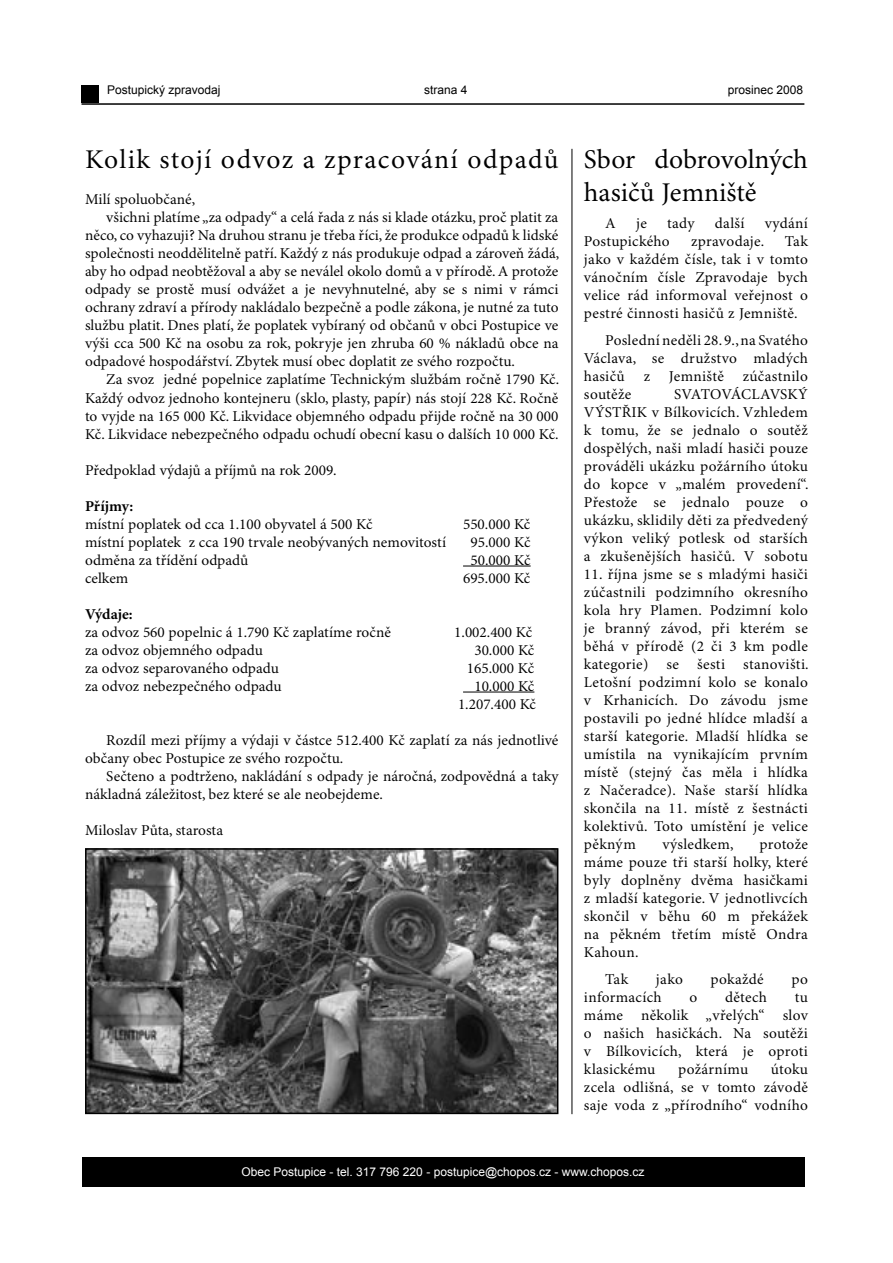
<style>
.page{position:relative;width:893px;height:1263px;background:#fff}
.page>*{position:absolute;margin:0;border:0;box-sizing:border-box;transform-origin:0 0}
.t1{font:27px "Minion Pro";letter-spacing:.045em;color:#000}
.t2{font:27px/32.4px "Minion Pro";letter-spacing:-.005em;color:#000}
.t3{font:15px/18px "Minion Pro";color:#000;text-align:justify}
.t4{font:15px "Minion Pro";letter-spacing:.02em;color:#000}
.t5{font:700 15px "Minion Pro";letter-spacing:-.005em;color:#000}
.t6{font:12px "Arial";color:#fff}
.t7{font:12px "Arial";color:#000}
</style>
<div class="page">
<div style="left:82px;top:1157px;width:722px;height:30px;background:#000"></div>
<div style="left:82px;top:85px;width:17px;height:18px;background:#000"></div>
<hr style="left:81px;top:103px;width:723px;height:2px;background:#000">
<hr style="left:572px;top:149px;width:1px;height:965px;background:#000">
<hr style="left:463px;top:566px;width:68px;height:1px;background:#000">
<hr style="left:463px;top:692px;width:71px;height:1px;background:#000">
<img style="left:88px;top:851px;width:467px;height:260px">
<div style="left:85px;top:848px;width:473px;height:266px;border:2px solid #000"></div>
<p class="t7" style="left:107px;top:82px;width:115px">Postupický zpravodaj</p>
<p class="t7" style="left:424px;top:82px;width:45px">strana 4</p>
<p class="t7" style="left:728px;top:82px;width:77px">prosinec 2008</p>
<h1 class="t1" style="left:85px;top:144px;width:475px">Kolik stojí odvoz a zpracování odpadů</h1>
<p class="t3" style="left:85px;top:191px;width:112px">Milí spoluobčané,</p>
<p class="t3" style="left:106px;top:209px;width:454px">všichni platíme „za odpady“ a celá řada z nás si klade otázku, proč platit za</p>
<p class="t3" style="left:85px;top:227px;width:475px">něco, co vyhazuji? Na druhou stranu je třeba říci, že produkce odpadů k lidské</p>
<p class="t3" style="left:85px;top:245px;width:476px">společnosti neoddělitelně patří. Každý z nás produkuje odpad a zároveň žádá,</p>
<p class="t3" style="left:85px;top:263px;width:475px">aby ho odpad neobtěžoval a aby se neválel okolo domů a v přírodě. A protože</p>
<p class="t3" style="left:85px;top:281px;width:475px">odpady se prostě musí odvážet a je nevyhnutelné, aby se s nimi v rámci</p>
<p class="t3" style="left:85px;top:299px;width:475px">ochrany zdraví a přírody nakládalo bezpečně a podle zákona, je nutné za tuto</p>
<p class="t3" style="left:85px;top:317px;width:475px">službu platit. Dnes platí, že poplatek vybíraný od občanů v obci Postupice ve</p>
<p class="t3" style="left:85px;top:335px;width:475px">výši cca 500 Kč na osobu za rok, pokryje jen zhruba 60 % nákladů obce na</p>
<p class="t3" style="left:85px;top:353px;width:431px">odpadové hospodářství. Zbytek musí obec doplatit ze svého rozpočtu.</p>
<p class="t3" style="left:106px;top:371px;width:454px">Za svoz jedné popelnice zaplatíme Technickým službám ročně 1790 Kč.</p>
<p class="t3" style="left:85px;top:389px;width:475px">Každý odvoz jednoho kontejneru (sklo, plasty, papír) nás stojí 228 Kč. Ročně</p>
<p class="t3" style="left:85px;top:407px;width:475px">to vyjde na 165 000 Kč. Likvidace objemného odpadu přijde ročně na 30 000</p>
<p class="t3" style="left:85px;top:425px;width:475px">Kč. Likvidace nebezpečného odpadu ochudí obecní kasu o dalších 10 000 Kč.</p>
<p class="t3" style="left:85px;top:461px;width:253px">Předpoklad výdajů a příjmů na rok 2009.</p>
<p class="t5" style="left:85px;top:497px;width:50px">Příjmy:</p>
<p class="t3" style="left:85px;top:515px;width:289px">místní poplatek od cca 1.100 obyvatel á 500 Kč</p>
<p class="t3" style="left:463px;top:515px;width:69px">550.000 Kč</p>
<p class="t3" style="left:85px;top:533px;width:363px">místní poplatek z cca 190 trvale neobývaných nemovitostí</p>
<p class="t3" style="left:471px;top:533px;width:62px">95.000 Kč</p>
<p class="t3" style="left:85px;top:551px;width:165px">odměna za třídění odpadů</p>
<p class="t3" style="left:471px;top:551px;width:62px">50.000 Kč</p>
<p class="t3" style="left:85px;top:569px;width:45px">celkem</p>
<p class="t3" style="left:463px;top:569px;width:69px">695.000 Kč</p>
<p class="t5" style="left:85px;top:605px;width:49px">Výdaje:</p>
<p class="t3" style="left:85px;top:623px;width:307px">za odvoz 560 popelnic á 1.790 Kč zaplatíme ročně</p>
<p class="t3" style="left:454px;top:623px;width:80px">1.002.400 Kč</p>
<p class="t3" style="left:85px;top:641px;width:179px">za odvoz objemného odpadu</p>
<p class="t3" style="left:474px;top:641px;width:62px">30.000 Kč</p>
<p class="t3" style="left:85px;top:659px;width:195px">za odvoz separovaného odpadu</p>
<p class="t3" style="left:467px;top:659px;width:69px">165.000 Kč</p>
<p class="t3" style="left:85px;top:677px;width:198px">za odvoz nebezpečného odpadu</p>
<p class="t3" style="left:458px;top:677px;width:80px;text-align:right">10.000 Kč<br>1.207.400 Kč</p>
<p class="t3" style="left:85px;top:731px;width:475px;text-indent:21px">Rozdíl mezi příjmy a výdaji v částce 512.400 Kč zaplatí za nás jednotlivé občany obec Postupice ze svého rozpočtu.</p>
<p class="t3" style="left:85px;top:767px;width:475px;text-indent:21px">Sečteno a podtrženo, nakládání s odpady je náročná, zodpovědná a taky nákladná záležitost, bez které se ale neobejdeme.</p>
<p class="t3" style="left:85px;top:821px;width:140px">Miloslav Půta, starosta</p>
<h1 class="t2" style="left:584px;top:144px;width:225px">Sbor dobrovolných hasičů Jemniště</h1>
<p class="t3" style="left:605px;top:214px;width:12px">A</p>
<p class="t3" style="left:636px;top:214px;width:12px">je</p>
<p class="t3" style="left:667px;top:214px;width:29px">tady</p>
<p class="t3" style="left:715px;top:214px;width:31px">další</p>
<p class="t3" style="left:765px;top:214px;width:45px">vydání</p>
<p class="t3" style="left:584px;top:232px;width:87px">Postupického</p>
<p class="t4" style="left:691px;top:232px;width:75px">zpravodaje.</p>
<p class="t3" style="left:584px;top:232px;width:225px;text-indent:201px">Tak jako v každém čísle, tak i v tomto vánočním čísle Zpravodaje bych velice rád informoval veřejnost o pestré činnosti hasičů z Jemniště.</p>
<p class="t3" style="left:584px;top:331px;width:225px;text-indent:21px">Poslední neděli 28. 9., na Svatého Václava, se družstvo mladých hasičů</p>
<p class="t3" style="left:644px;top:367px;width:8px">z</p>
<p class="t3" style="left:669px;top:367px;width:56px">Jemniště</p>
<p class="t4" style="left:743px;top:367px;width:67px">zúčastnilo</p>
<p class="t3" style="left:584px;top:385px;width:226px;text-indent:90px">SVATOVÁCLAVSKÝ VÝSTŘIK v Bílkovicích. Vzhledem k tomu, že se jednalo o soutěž dospělých, naši mladí hasiči pouze prováděli ukázku požárního útoku do kopce v „malém provedení“.<br>Přestože se jednalo pouze o ukázku, sklidily děti za předvedený výkon veliký potlesk od starších a zkušenějších hasičů. V sobotu</p>
<p class="t3" style="left:584px;top:565px;width:226px">11. října jsme se s mladými hasiči zúčastnili podzimního okresního kola hry Plamen. Podzimní kolo je branný závod, při kterém se běhá v přírodě (2 či 3 km podle kategorie) se šesti stanovišti.<br>Letošní podzimní kolo se konalo v Krhanicích. Do závodu jsme postavili po jedné hlídce mladší a starší kategorie. Mladší hlídka se umístila na vynikajícím prvním místě (stejný čas měla i hlídka z Načeradce). Naše starší hlídka skončila na 11. místě z šestnácti kolektivů. Toto umístění je velice pěkným</p>
<p class="t4" style="left:584px;top:385px;width:49px">soutěže</p>
<p class="t4" style="left:662px;top:835px;width:73px">výsledkem,</p>
<p class="t3" style="left:584px;top:835px;width:225px;text-indent:176px">protože máme pouze tři starší holky, které byly doplněny dvěma hasičkami z mladší kategorie. V jednotlivcích skončil v běhu 60 m překážek na pěkném třetím místě Ondra Kahoun.</p>
<p class="t3" style="left:605px;top:970px;width:25px">Tak</p>
<p class="t3" style="left:656px;top:970px;width:29px">jako</p>
<p class="t4" style="left:711px;top:970px;width:55px">pokaždé</p>
<p class="t3" style="left:791px;top:970px;width:18px">po</p>
<p class="t4" style="left:584px;top:988px;width:79px">informacích</p>
<p class="t3" style="left:689px;top:988px;width:9px">o</p>
<p class="t3" style="left:725px;top:988px;width:43px">dětech</p>
<p class="t3" style="left:584px;top:988px;width:225px;text-indent:211px">tu máme několik „vřelých“ slov o našich hasičkách. Na soutěži v Bílkovicích, která je oproti klasickému</p>
<p class="t3" style="left:584px;top:1060px;width:225px;text-indent:187px">útoku zcela odlišná, se v tomto závodě saje voda z „přírodního“ vodního</p>
<p class="t4" style="left:678px;top:1060px;width:72px">požárnímu</p>
<p class="t6" style="left:242px;top:1164px;width:405px">Obec Postupice - tel. 317 796 220 - postupice@chopos.cz - www.chopos.cz</p>
</div>
